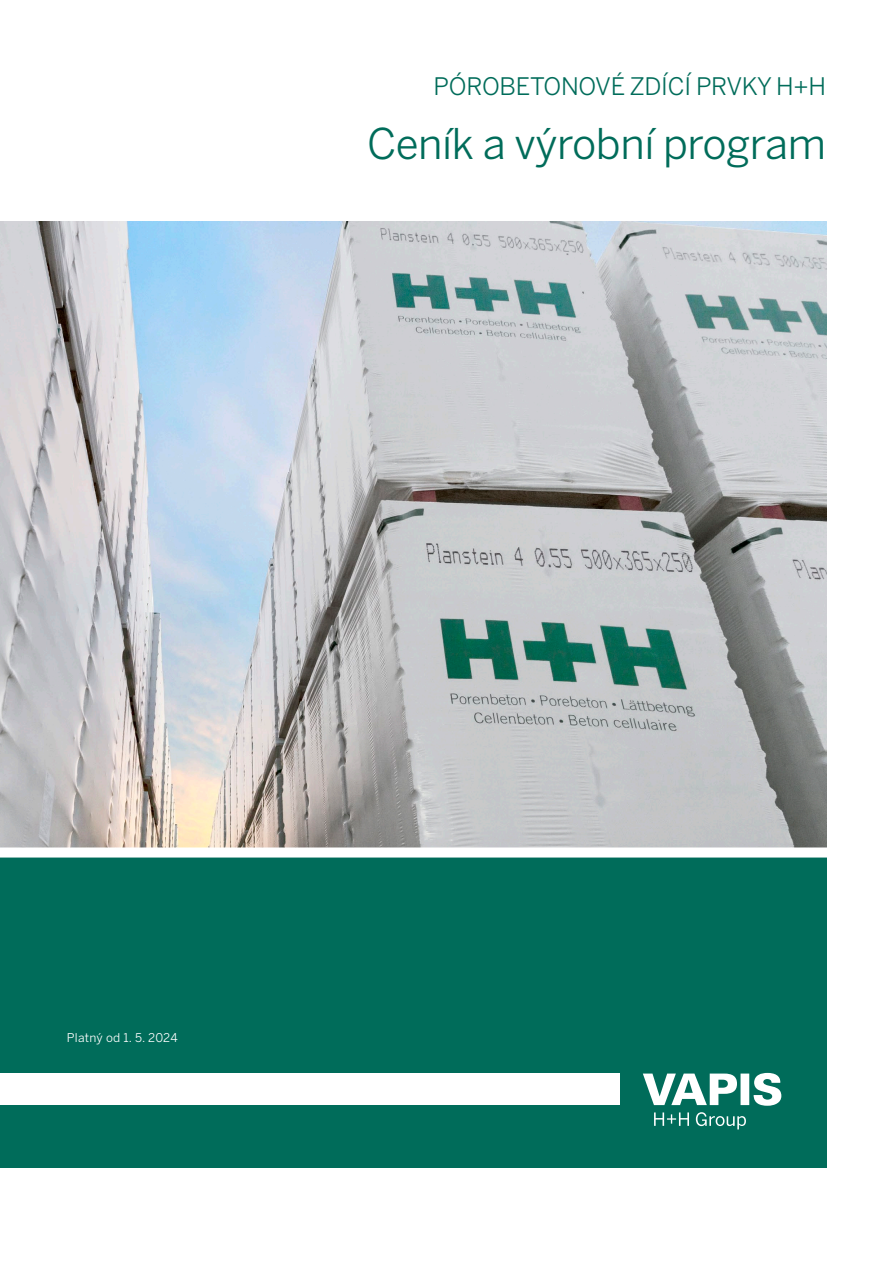
<style>
.page{position:relative;width:893px;height:1263px;background:#fff}
.page>*{position:absolute;margin:0;border:0;box-sizing:border-box;transform-origin:0 0}
.t1{font:42px "Benton Sans";letter-spacing:-.01em;color:#006c5a}
.t2{font:24px "Benton Sans";letter-spacing:-.01em;color:#006c5a}
.t3{font:12px "Benton Sans";letter-spacing:.02em;color:#fff}
</style>
<div class="page">
<img style="left:0;top:221px;width:826px;height:626px">
<div style="left:0;top:852px;width:826px;height:316px;background:#006c5a"></div>
<div style="left:0;top:1073px;width:620px;height:32px;background:#fff"></div>
<svg style="left:643px;top:1073px;width:138px;height:33px"></svg>
<svg style="left:654px;top:1112px;width:35px;height:14px"></svg>
<svg style="left:696px;top:1112px;width:50px;height:17px"></svg>
<div style="left:0;top:847px;width:848px;height:10px;background:#fff"></div>
<p class="t2" style="left:434px;top:72px;width:394px">PÓROBETONOVÉ ZDÍCÍ PRVKY H+H</p>
<h1 class="t1" style="left:367px;top:119px;width:460px">Ceník a výrobní program</h1>
<p class="t3" style="left:67px;top:1030px;width:112px">Platný od 1. 5. 2024</p>
</div>
